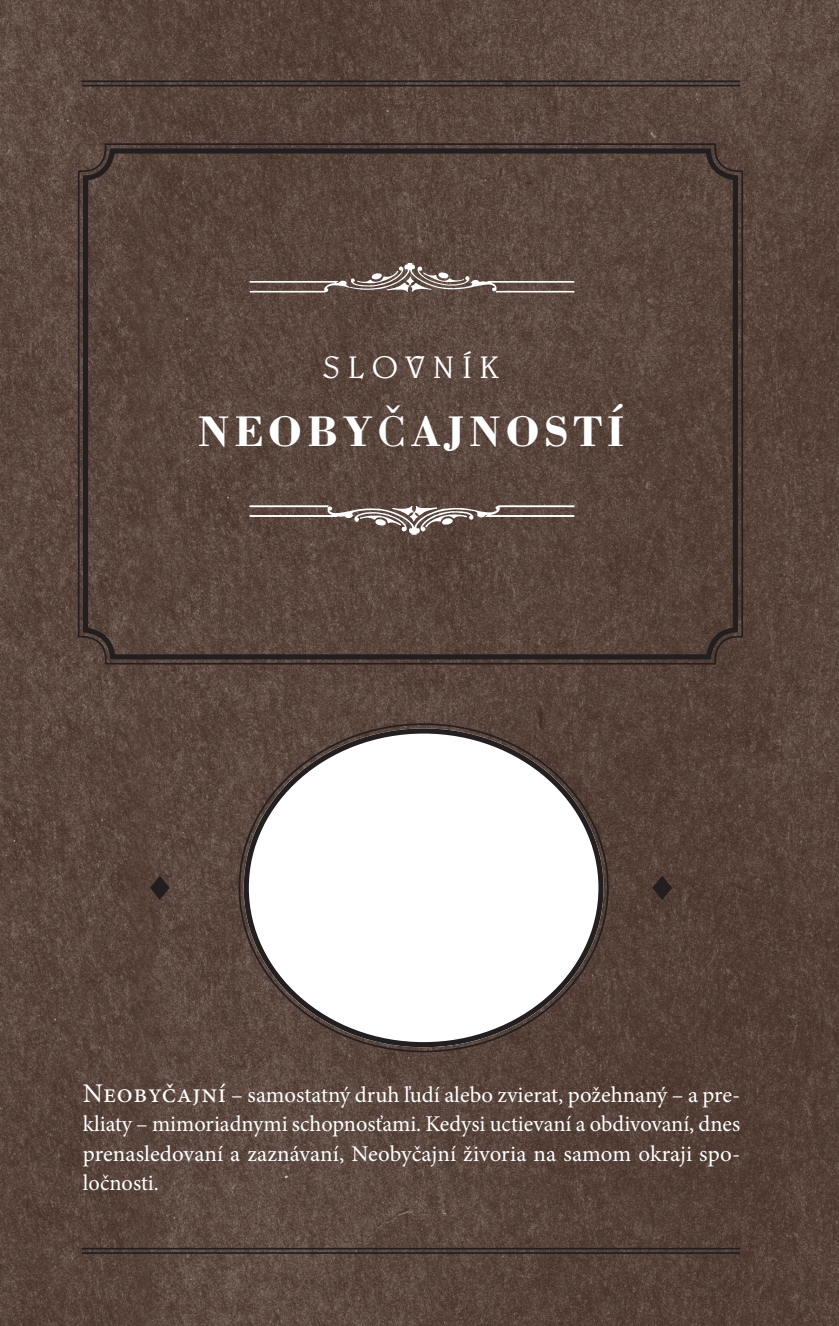
<style>
.page{position:relative;width:839px;height:1326px;background:#fff}
.page>*{position:absolute;margin:0;border:0;box-sizing:border-box;transform-origin:0 0}
.t1{font:700 44.1px "Bodoni LT Pro";letter-spacing:.1em;color:#fff}
.t2{font:300 31.5px "Belwe CE";letter-spacing:.25em;color:#fff}
.t3{font:22.5px/29.2px "Minion Pro";color:#fff;text-align:justify}
.s1{font-weight:400}
.s2{font-size:27px}
</style>
<div class="page">
<img style="left:0;top:0;width:839px;height:1325px">
<img style="left:244px;top:728px;width:215px;height:159px">
<img style="left:459px;top:728px;width:144px;height:239px">
<img style="left:244px;top:887px;width:216px;height:159px">
<img style="left:459px;top:967px;width:121px;height:77px">
<svg style="left:77px;top:142px;width:667px;height:523px;background:#3e322e"></svg>
<svg style="left:80px;top:145px;width:660px;height:517px;background:#57443c"></svg>
<img style="left:182px;top:236px;width:478px;height:85px">
<img style="left:182px;top:449px;width:478px;height:107px">
<hr style="left:82px;top:1247px;width:658px;height:2px;background:#231f20">
<hr style="left:82px;top:1251px;width:658px;height:2px;background:#231f20">
<hr style="left:82px;top:80px;width:658px;height:2px;background:#231f20">
<hr style="left:82px;top:85px;width:658px;height:1px;background:#231f20">
<svg style="left:150px;top:875px;width:20px;height:24px"></svg>
<svg style="left:652px;top:875px;width:20px;height:24px"></svg>
<h2 class="t2" style="left:323px;top:356px;width:177px">SLOVNÍK</h2>
<h1 class="t1" style="left:198px;top:415px;width:428px">NEOBY<span class="s1">Č</span>AJNOSTÍ</h1>
<p class="t3" style="left:83px;top:1082px;width:659px"><span class="s2">Neobyčajní</span> – samostatný druh ľudí alebo zvierat, požehnaný – a pre&shy;kliaty – mimoriadnymi schopnosťami. Kedysi uctievaní a obdivovaní, dnes prenasledovaní a zaznávaní, Neobyčajní živoria na samom okraji spo&shy;ločnosti.</p>
</div>
